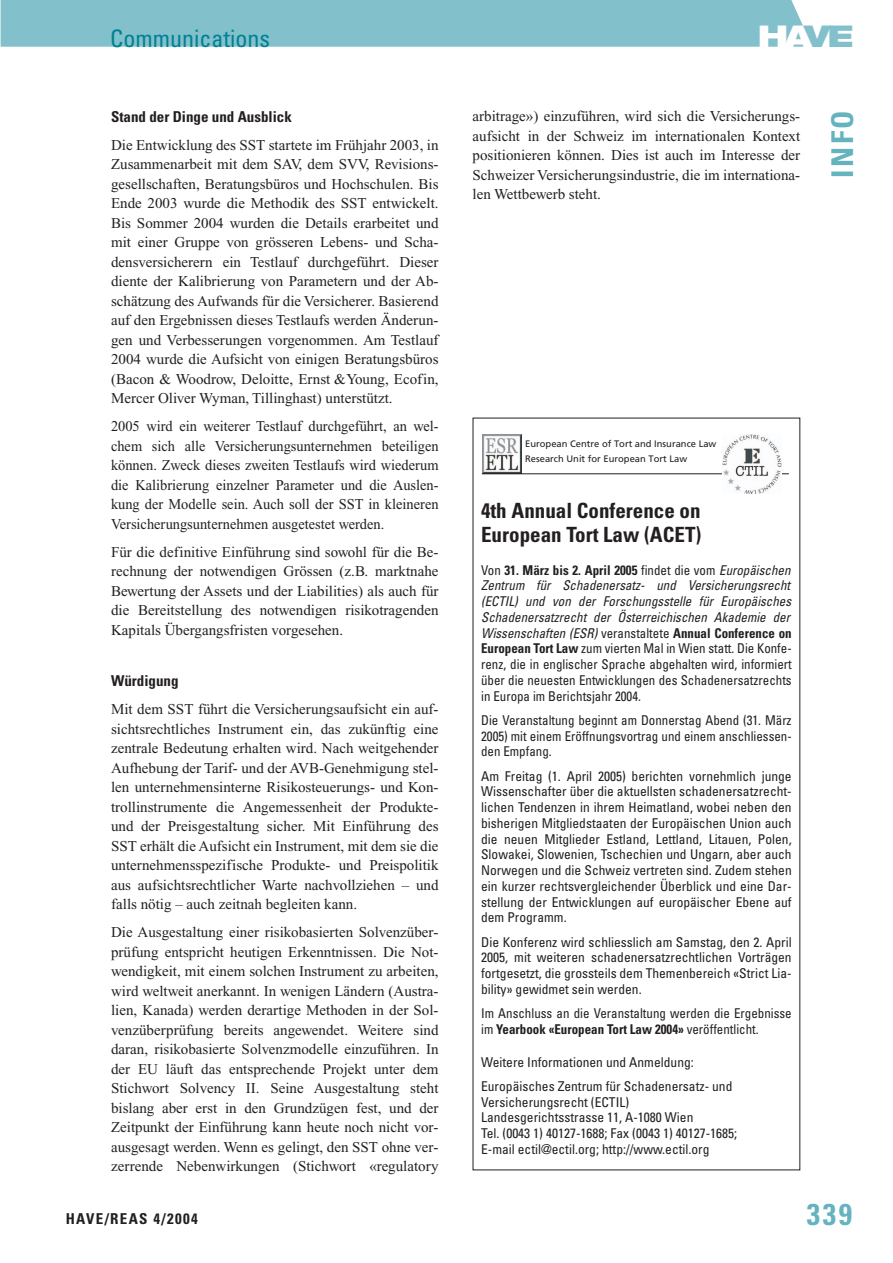
<style>
.page{position:relative;width:893px;height:1263px;background:#fff}
.page>*{position:absolute;margin:0;border:0;box-sizing:border-box;transform-origin:0 0}
.t1{font:700 condensed 30px "Univers";letter-spacing:.09em;color:#65b3bf}
.t2{font:900 expanded 30px "Helvetica Neue";color:#fff}
.t3{font:condensed 24px "Univers";color:#008293}
.t4{font:700 condensed 21px/24px "Univers";color:#231f20}
.t5{font:15px/19.5px "Times New Roman";color:#231f20;text-align:justify}
.t6{font:15px/19.5px "Times New Roman";color:#231f20;text-align:justify;scale:.96 1}
.t7{font:700 condensed 15px "Univers";color:#231f20}
.t8{font:700 condensed 15px "Univers";letter-spacing:.09em;color:#231f20}
.t9{font:condensed 13.5px/15.8px "Univers";color:#231f20;text-align:justify}
.t10{font:condensed 13.5px/15.8px "Univers";color:#231f20;scale:.96 1}
.t11{font:9.45px/14.9px "Frutiger";color:#231f20}
.s1{color:#82c0cb}
.s2{font-weight:700}
.s3{font-style:italic}
</style>
<div class="page">
<div style="left:1px;top:0;width:811px;height:47px;background:#82c0cb"></div>
<img style="left:482px;top:435px;width:39px;height:39px">
<hr style="left:482px;top:474px;width:306px;height:1px;background:#231f20">
<img style="left:722px;top:435px;width:59px;height:59px">
<h2 class="t3" style="left:110px;top:23px;width:161px">Communications</h2>
<h1 class="t2" style="left:757px;top:17px;width:97px">HA<span class="s1">VE</span></h1>
<p class="t7" style="left:111px;top:107px;width:182px">Stand der Dinge und Ausblick</p>
<p class="t5" style="left:111px;top:135px;width:329px">Die Entwicklung des SST startete im Frühjahr 2003, in Zusammenarbeit mit dem SAV, dem SVV, Revisions&shy;gesellschaften, Beratungsbüros und Hochschulen. Bis Ende 2003 wurde die Methodik des SST entwickelt.<br>Bis Sommer 2004 wurden die Details erarbeitet und mit einer Gruppe von grösseren Lebens- und Scha&shy;densversicherern ein Testlauf durchgeführt. Dieser diente der Kalibrierung von Parametern und der Ab&shy;schätzung des Aufwands für die Versicherer. Basierend auf den Ergebnissen dieses Testlaufs werden Änderun&shy;gen und Verbesserungen vorgenommen. Am Testlauf 2004 wurde die Aufsicht von einigen Beratungsbüros (Bacon &amp; Woodrow, Deloitte, Ernst &amp;Young, Ecofin, Mercer Oliver Wyman, Tillinghast) unterstützt.</p>
<p class="t6" style="left:111px;top:416px;width:343px">2005 wird ein weiterer Testlauf durchgeführt, an wel&shy;chem sich alle Versicherungsunternehmen beteiligen können. Zweck dieses zweiten Testlaufs wird wiederum die Kalibrierung einzelner Parameter und die Auslen&shy;kung der Modelle sein. Auch soll der SST in kleineren Versicherungsunternehmen ausgetestet werden.</p>
<p class="t5" style="left:111px;top:542px;width:329px">Für die definitive Einführung sind sowohl für die Be&shy;rechnung der notwendigen Grössen (z.B. marktnahe Bewertung der Assets und der Liabilities) als auch für die Bereitstellung des notwendigen risikotragenden Kapitals Übergangsfristen vorgesehen.</p>
<p class="t7" style="left:111px;top:671px;width:69px">Würdigung</p>
<p class="t5" style="left:111px;top:699px;width:329px">Mit dem SST führt die Versicherungsaufsicht ein auf&shy;sichtsrechtliches Instrument ein, das zukünftig eine zentrale Bedeutung erhalten wird. Nach weitgehender Aufhebung der Tarif- und der AVB-Genehmigung stel&shy;len unternehmensinterne Risikosteuerungs- und Kon&shy;trollinstrumente die Angemessenheit der Produkte&shy;und der Preisgestaltung sicher. Mit Einführung des SST erhält die Aufsicht ein Instrument, mit dem sie die unternehmensspezifische Produkte- und Preispolitik aus aufsichtsrechtlicher Warte nachvollziehen – und falls nötig – auch zeitnah begleiten kann.</p>
<p class="t5" style="left:111px;top:922px;width:329px">Die Ausgestaltung einer risikobasierten Solvenzüber&shy;prüfung entspricht heutigen Erkenntnissen. Die Not&shy;wendigkeit, mit einem solchen Instrument zu arbeiten, wird weltweit anerkannt. In wenigen Ländern (Austra&shy;lien, Kanada) werden derartige Methoden in der Sol&shy;venzüberprüfung bereits angewendet. Weitere sind daran, risikobasierte Solvenzmodelle einzuführen. In der EU läuft das entsprechende Projekt unter dem Stichwort Solvency II. Seine Ausgestaltung steht bislang aber erst in den Grundzügen fest, und der Zeitpunkt der Einführung kann heute noch nicht vor&shy;ausgesagt werden. Wenn es gelingt, den SST ohne ver&shy;zerrende Nebenwirkungen (Stichwort «regulatory</p>
<p class="t5" style="left:472px;top:106px;width:329px">arbitrage») einzuführen, wird sich die Versicherungs&shy;aufsicht in der Schweiz im internationalen Kontext positionieren können. Dies ist auch im Interesse der Schweizer Versicherungsindustrie, die im internationa&shy;len Wettbewerb steht.</p>
<h1 class="t1" style="left:824px;top:178px;width:69px;rotate:-90deg">INFO</h1>
<p class="t11" style="left:525px;top:436px;width:193px">European Centre of Tort and Insurance Law<br>Research Unit for European Tort Law</p>
<h3 class="t4" style="left:481px;top:498px;width:222px">4th Annual Conference on<br>European Tort Law (ACET)</h3>
<p class="t10" style="left:481px;top:562px;width:325px">Von <span class="s2">31. März bis 2. April 2005</span> findet die vom <span class="s3">Europäischen Zentrum für Schadenersatz- und Versicherungsrecht (ECTIL) und von der Forschungsstelle für Europäisches Schadenersatzrecht der Österreichischen Akademie der Wissenschaften (ESR)</span> veranstaltete <span class="s2">Annual Conference on European Tort Law</span> zum vierten Mal in Wien statt. Die Konfe&shy;renz, die in englischer Sprache abgehalten wird, informiert über die neuesten Entwicklungen des Schadenersatzrechts in Europa im Berichtsjahr 2004.</p>
<p class="t10" style="left:481px;top:712px;width:325px;text-align:justify">Die Veranstaltung beginnt am Donnerstag Abend (31. März 2005) mit einem Eröffnungsvortrag und einem anschliessen&shy;den Empfang.</p>
<p class="t9" style="left:481px;top:768px;width:312px">Am Freitag (1. April 2005) berichten vornehmlich junge Wissenschafter über die aktuellsten schadenersatzrecht&shy;lichen Tendenzen in ihrem Heimatland, wobei neben den bisherigen Mitgliedstaaten der Europäischen Union auch die neuen Mitglieder Estland, Lettland, Litauen, Polen, Slowakei, Slowenien, Tschechien und Ungarn, aber auch Norwegen und die Schweiz vertreten sind. Zudem stehen ein kurzer rechtsvergleichender Überblick und eine Dar&shy;stellung der Entwicklungen auf europäischer Ebene auf dem Programm.</p>
<p class="t9" style="left:481px;top:934px;width:312px">Die Konferenz wird schliesslich am Samstag, den 2. April 2005, mit weiteren schadenersatzrechtlichen Vorträgen fortgesetzt, die grossteils dem Themenbereich «Strict Lia&shy;bility» gewidmet sein werden.</p>
<p class="t10" style="left:481px;top:1005px;width:325px">Im Anschluss an die Veranstaltung werden die Ergebnisse im <span class="s2">Yearbook «European Tort Law 2004»</span> veröffentlicht.</p>
<p class="t9" style="left:481px;top:1049px;width:253px;line-height:24.3px">Weitere Informationen und Anmeldung:<br>Europäisches Zentrum für Schadenersatz- und</p>
<p class="t9" style="left:481px;top:1094px;width:257px;text-align:left">Versicherungsrecht (ECTIL)<br>Landesgerichtsstrasse 11, A-1080 Wien<br>Tel. (0043 1) 40127-1688; Fax (0043 1) 40127-1685; E-mail ectil@ectil.org; http://www.ectil.org</p>
<p class="t8" style="left:66px;top:1210px;width:133px">HAVE/REAS 4/2004</p>
<h1 class="t1" style="left:806px;top:1196px;width:47px">339</h1>
</div>
